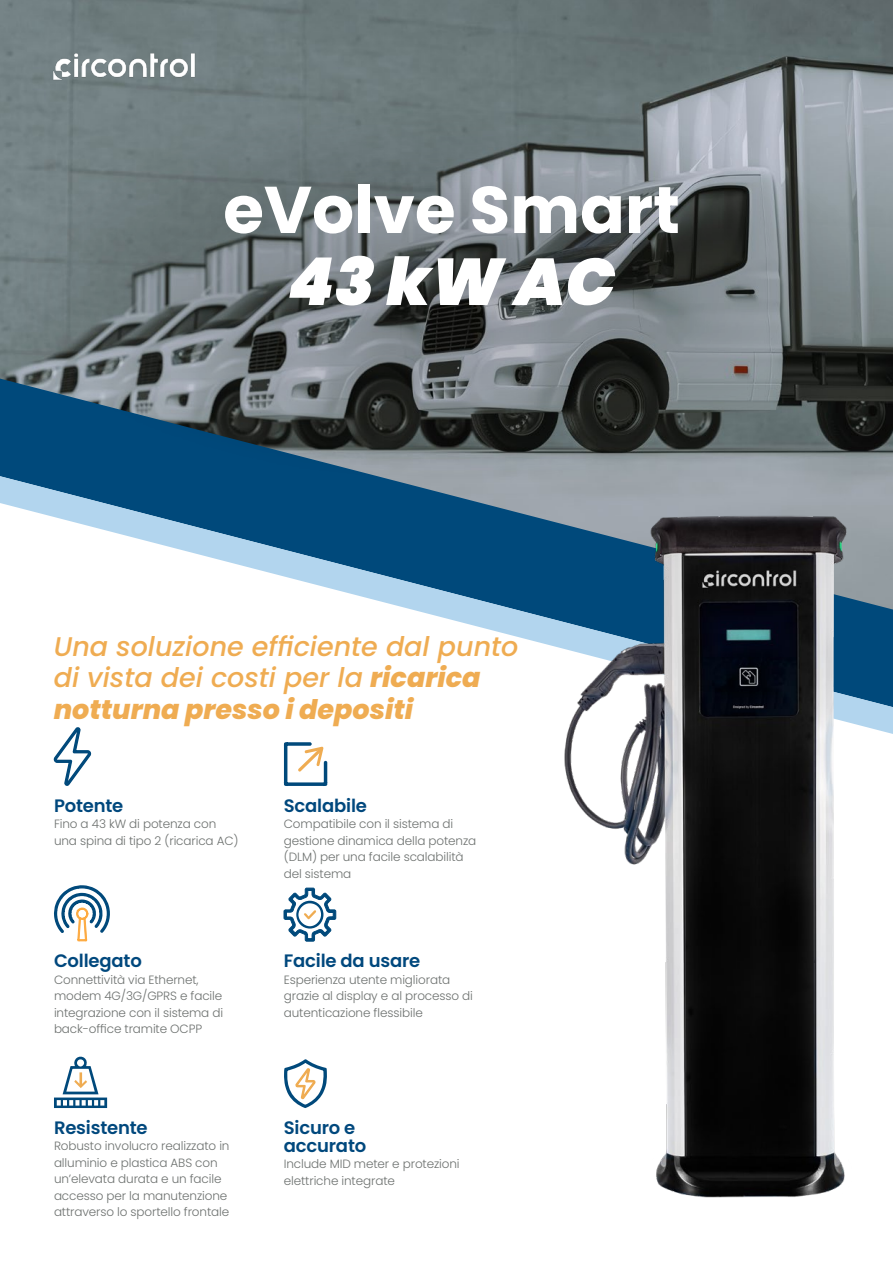
<style>
.page{position:relative;width:893px;height:1263px;background:#fff}
.page>*{position:absolute;margin:0;border:0;box-sizing:border-box;transform-origin:0 0}
.t1{font:700 66px "Poppins";color:#fff}
.t2{font:italic 900 66px "Poppins";color:#fff}
.t3{font:italic 500 27px/31.5px "Poppins";color:#efac52}
.t4{font:600 18px "Poppins";letter-spacing:-.01em;color:#00487d}
.t5{font:300 12px/16.5px "Poppins";letter-spacing:-.01em;color:#6d716f}
.s1{font-weight:800}
</style>
<div class="page">
<svg style="left:387px;top:603px;width:506px;height:131px"></svg>
<img style="left:478px;top:603px;width:379px;height:595px">
<svg style="left:53px;top:727px;width:39px;height:59px"></svg>
<svg style="left:283px;top:742px;width:45px;height:44px"></svg>
<svg style="left:54px;top:885px;width:56px;height:57px"></svg>
<svg style="left:54px;top:1056px;width:53px;height:52px"></svg>
<svg style="left:283px;top:888px;width:53px;height:220px"></svg>
<img style="left:0;top:0;width:893px;height:603px">
<p class="t1" style="left:223px;top:172px;width:458px">eVolve Smart</p>
<p class="t2" style="left:288px;top:244px;width:329px">43 kW AC</p>
<p class="t3" style="left:54px;top:631px;width:466px">Una soluzione efficiente dal punto di vista dei costi per la <span class="s1">ricarica notturna presso i depositi</span></p>
<p class="t4" style="left:54px;top:795px;width:71px">Potente</p>
<p class="t5" style="left:54px;top:816px;width:186px">Fino a 43 kW di potenza con una spina di tipo 2 (ricarica AC)</p>
<p class="t4" style="left:54px;top:950px;width:89px">Collegato</p>
<p class="t5" style="left:54px;top:971px;width:171px">Connettività via Ethernet, modem 4G/3G/GPRS e facile integrazione con il sistema di back-office tramite OCPP</p>
<p class="t4" style="left:54px;top:1117px;width:95px">Resistente</p>
<p class="t5" style="left:54px;top:1138px;width:177px">Robusto involucro realizzato in alluminio e plastica ABS con un’elevata durata e un facile accesso per la manutenzione attraverso lo sportello frontale</p>
<p class="t4" style="left:284px;top:795px;width:85px">Scalabile</p>
<p class="t5" style="left:284px;top:816px;width:194px">Compatibile con il sistema di gestione dinamica della potenza (DLM) per una facile scalabilità del sistema</p>
<p class="t4" style="left:284px;top:950px;width:138px">Facile da usare</p>
<p class="t5" style="left:284px;top:971px;width:191px">Esperienza utente migliorata grazie al display e al processo di autenticazione flessibile</p>
<p class="t4" style="left:284px;top:1117px;width:73px">Sicuro e</p>
<p class="t4" style="left:284px;top:1135px;width:84px">accurato</p>
<p class="t5" style="left:284px;top:1156px;width:177px">Include MID meter e protezioni elettriche integrate</p>
</div>
